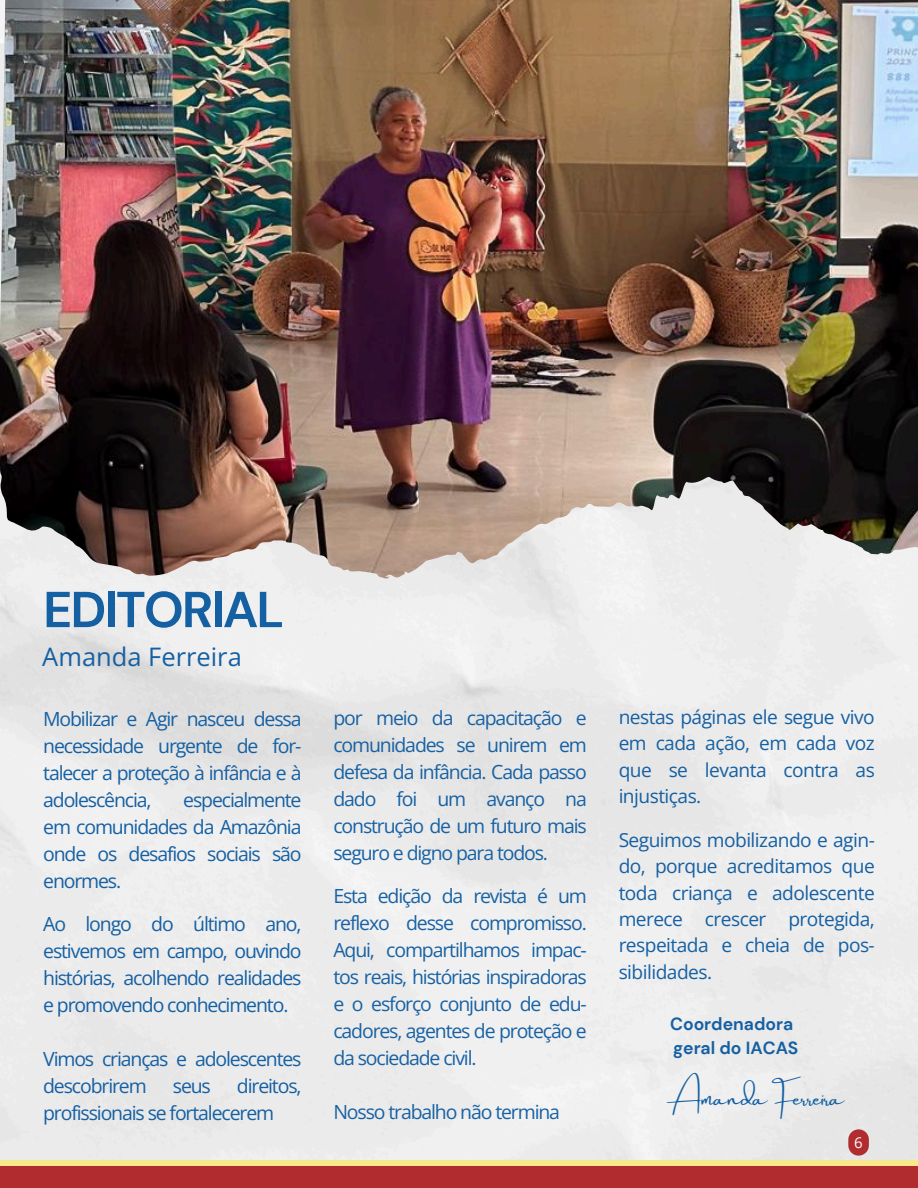
<style>
.page{position:relative;width:918px;height:1188px;background:#fff}
.page>*{position:absolute;margin:0;border:0;box-sizing:border-box;transform-origin:0 0}
.t1{font:700 50.4px "DM Sans";letter-spacing:-.035em;color:#1560a3}
.t2{font:25.5px "Open Sans";color:#1560a3}
.t3{font:19.8px "Amsterdam Two";color:#1560a3}
.t4{font:19.5px/27px "Open Sans";letter-spacing:-.06em;color:#1560a3;text-align:justify}
.t5{font:19.2px/26.4px "Open Sans";letter-spacing:-.03em;color:#1560a3;text-align:justify}
.t6{font:700 17.55px/23.7px "DM Sans";color:#1560a3}
.t7{font:15px "Open Sans";color:#fff}
</style>
<div class="page">
<img style="left:0;top:0;width:918px;height:1160px">
<img style="left:215px;top:0;width:703px;height:485px">
<svg style="left:0;top:1160px;width:918px;height:7px;fill:#f9e78c"></svg>
<div style="left:0;top:1167px;width:918px;height:21px;background:#b12c2f"></div>
<div style="left:848px;top:1129px;width:21px;height:27px;background:#b12c2f;border-radius:10px"></div>
<h3 class="t1" style="left:43px;top:577px;width:243px">EDITORIAL</h3>
<h3 class="t2" style="left:42px;top:639px;width:201px">Amanda Ferreira</h3>
<p class="t4" style="left:43px;top:705px;width:260px">Mobilizar e Agir nasceu dessa necessidade urgente de for&shy;talecer a proteção à infância e à adolescência,</p>
<p class="t4" style="left:43px;top:786px;width:260px;text-indent:140px">especialmente em comunidades da Amazônia onde os desafios sociais são enormes.</p>
<h2 class="t4" style="left:43px;top:910px;width:260px">Ao longo do último ano, estivemos em campo, ouvindo histórias, acolhendo realidades e promovendo conhecimento.</h2>
<h3 class="t4" style="left:43px;top:1045px;width:260px">Vimos crianças e adolescentes descobrirem</h3>
<h3 class="t4" style="left:43px;top:1072px;width:260px;text-indent:194px">direitos, profissionais se fortalecerem</h3>
<h3 class="t4" style="left:173px;top:1072px;width:40px">seus</h3>
<p class="t4" style="left:333px;top:704px;width:255px">por meio da capacitação e comunidades se unirem em defesa da infância. Cada passo dado foi um avanço na construção de um futuro mais seguro e digno para todos.</p>
<p class="t4" style="left:333px;top:882px;width:255px">Esta edição da revista é um reflexo desse compromisso.<br>Aqui, compartilhamos impac&shy;tos reais, histórias inspiradoras e o esforço conjunto de edu&shy;cadores, agentes de proteção e da sociedade civil.</p>
<p class="t4" style="left:333px;top:1098px;width:228px">Nosso trabalho não termina</p>
<h3 class="t5" style="left:619px;top:703px;width:258px">nestas páginas ele segue vivo em cada ação, em cada voz que se levanta contra as injustiças.</h3>
<h3 class="t5" style="left:619px;top:826px;width:258px">Seguimos mobilizando e agin&shy;do, porque acreditamos que toda criança e adolescente merece crescer protegida, respeitada e cheia de pos&shy;sibilidades.</h3>
<h3 class="t6" style="left:670px;top:1012px;width:130px">Coordenadora geral do IACAS</h3>
<h3 class="t3" style="left:673px;top:1088px;width:172px">Amanda Ferreira</h3>
<p class="t7" style="left:854px;top:1132px;width:10px">6</p>
</div>
